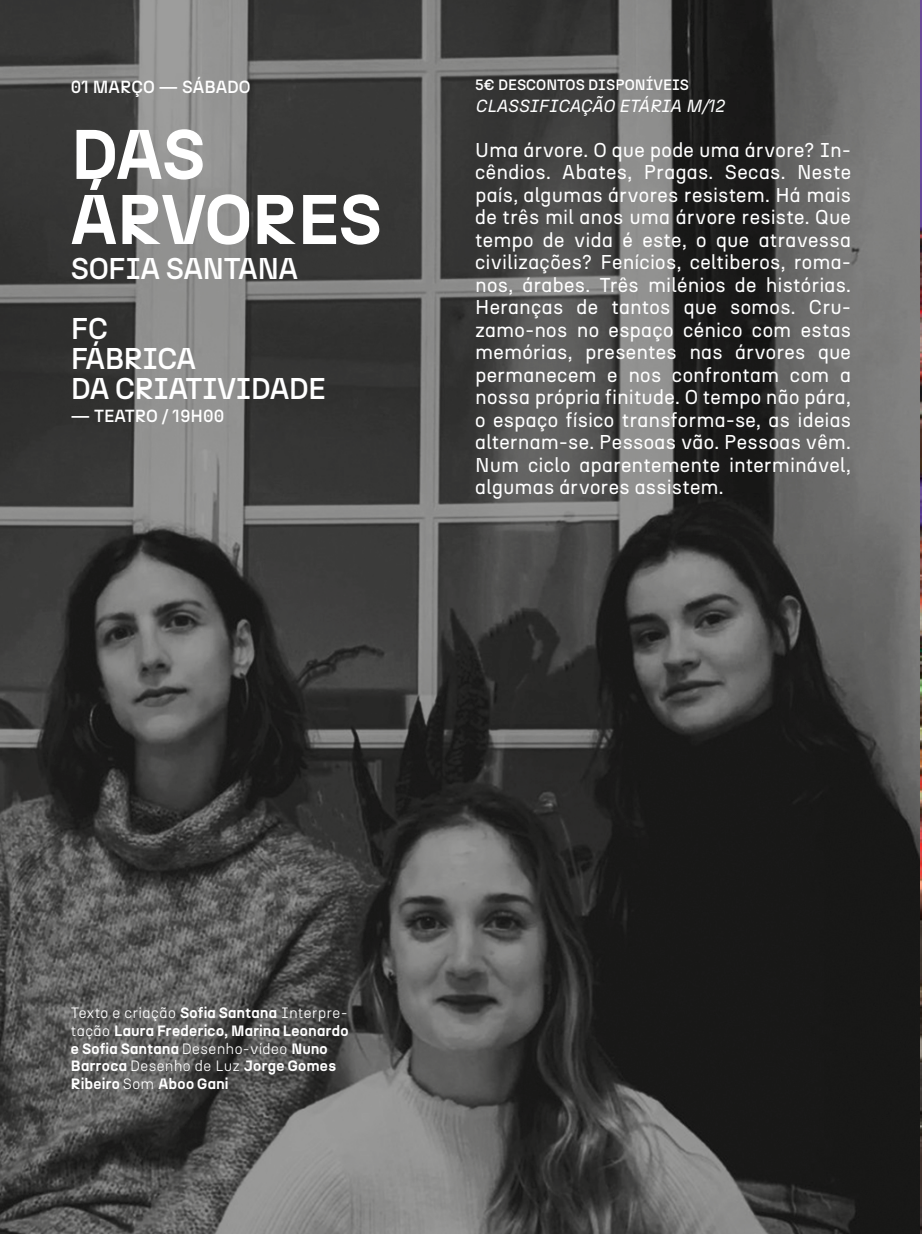
<style>
.page{position:relative;width:922px;height:1234px;background:#fff}
.page>*{position:absolute;margin:0;border:0;box-sizing:border-box;transform-origin:0 0}
.t1{font:700 70px/65px "N27";color:#fff}
.t2{font:500 30px/60px "N27";letter-spacing:-.02em;color:#fff}
.t3{font:20px/22.5px "N27";letter-spacing:.005em;color:#fff;text-align:justify}
.t4{font:500 17.5px "N27";color:#fff}
.t5{font:italic 17.5px "N27";color:#fff}
.t6{font:700 15px/17.5px "N27";letter-spacing:.035em;color:#fff}
.t7{font:500 15px "N27";color:#fff}
.s1{font-weight:300}
</style>
<div class="page">
<img style="left:0;top:0;width:919px;height:1233px">
<img style="left:919px;top:0;width:2px;height:1233px">
<p class="t4" style="left:71px;top:76px;width:181px">01 MARÇO — SÁBADO</p>
<h1 class="t1" style="left:71px;top:122px;width:312px">DAS<br>ÁRVORES</h1>
<h2 class="t2" style="left:71px;top:238px;width:229px">SOFIA SANTANA<br>FC</h2>
<h2 class="t2" style="left:71px;top:343px;width:256px;line-height:30px">FÁBRICA<br>DA CRIATIVIDADE</h2>
<p class="t4" style="left:71px;top:404px;width:155px">— TEATRO / 19H00</p>
<p class="t7" style="left:475px;top:76px;width:215px">5€ DESCONTOS DISPONÍVEIS</p>
<p class="t5" style="left:475px;top:95px;width:251px">CLASSIFICAÇÃO ETÁRIA M/12</p>
<p class="t3" style="left:475px;top:138px;width:377px">Uma árvore. O que pode uma árvore? In&shy;cêndios. Abates, Pragas. Secas. Neste país, algumas árvores resistem. Há mais de três mil anos uma árvore resiste. Que tempo de vida é este, o que atravessa civilizações? Fenícios, celtiberos, roma&shy;nos, árabes. Três milénios de histórias.<br>Heranças de tantos que somos. Cru&shy;zamo-nos no espaço cénico com estas memórias, presentes nas árvores que permanecem e nos confrontam com a nossa própria finitude. O tempo não pára, o espaço físico transforma-se, as ideias alternam-se. Pessoas vão. Pessoas vêm.<br>Num ciclo aparentemente interminável, algumas árvores assistem.</p>
<p class="t6" style="left:71px;top:1004px;width:279px"><span class="s1">Texto e criação</span> Sofia Santana <span class="s1">Interpre&shy;tação</span> Laura Frederico, Marina Leonardo e Sofia Santana <span class="s1">Desenho-vídeo</span> Nuno Barroca <span class="s1">Desenho de Luz</span> Jorge Gomes Ribeiro <span class="s1">Som</span> Aboo Gani</p>
</div>
